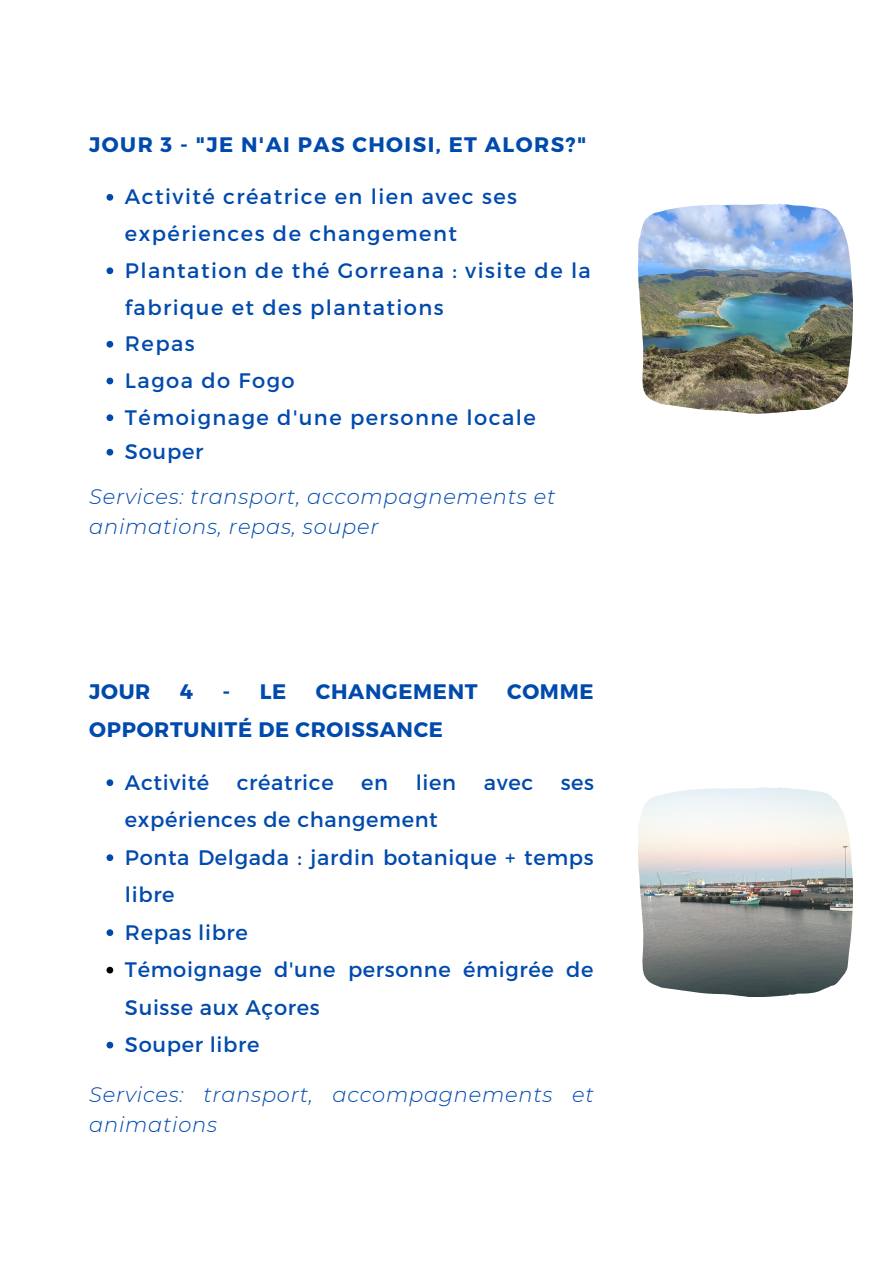
<style>
.page{position:relative;width:893px;height:1264px;background:#fff}
.page>*{position:absolute;margin:0;border:0;box-sizing:border-box;transform-origin:0 0}
.t1{font:21px/37.5px "Montserrat";letter-spacing:.035em;color:#004aad}
.t2{font:21px/36.8px "Montserrat";letter-spacing:.07em;color:#004aad}
.t3{font:italic 300 21px/30.8px "Montserrat";letter-spacing:.035em;color:#004aad}
.t4{font:700 21px "Montserrat";letter-spacing:.03em;color:#004aad}
.t5{font:700 21px "Montserrat";letter-spacing:.07em;color:#004aad}
</style>
<div class="page">
<svg style="left:106px;top:194px;width:7px;height:7px"></svg>
<svg style="left:106px;top:267px;width:7px;height:7px"></svg>
<svg style="left:106px;top:341px;width:7px;height:6px"></svg>
<svg style="left:106px;top:377px;width:7px;height:7px"></svg>
<svg style="left:106px;top:414px;width:7px;height:7px"></svg>
<svg style="left:106px;top:449px;width:7px;height:6px"></svg>
<svg style="left:106px;top:779px;width:7px;height:7px"></svg>
<svg style="left:106px;top:854px;width:7px;height:7px"></svg>
<svg style="left:106px;top:929px;width:7px;height:7px"></svg>
<svg style="left:106px;top:966px;width:7px;height:7px"></svg>
<svg style="left:106px;top:1041px;width:7px;height:7px"></svg>
<img style="left:638px;top:204px;width:214px;height:209px">
<img style="left:638px;top:787px;width:214px;height:209px">
<p class="t5" style="left:89px;top:131px;width:498px">JOUR 3 - "JE N'AI PAS CHOISI, ET ALORS?"</p>
<p class="t2" style="left:125px;top:177px;width:393px">Activité créatrice en lien avec ses expériences de changement</p>
<p class="t2" style="left:125px;top:251px;width:467px">Plantation de thé Gorreana : visite de la fabrique et des plantations</p>
<p class="t1" style="left:125px;top:324px;width:71px">Repas</p>
<p class="t2" style="left:125px;top:361px;width:171px">Lagoa do Fogo</p>
<p class="t2" style="left:125px;top:398px;width:412px">Témoignage d'une personne locale</p>
<p class="t1" style="left:125px;top:432px;width:80px">Souper</p>
<p class="t3" style="left:89px;top:480px;width:467px">Services: transport, accompagnements et animations, repas, souper</p>
<p class="t4" style="left:89px;top:678px;width:63px">JOUR</p>
<p class="t4" style="left:180px;top:678px;width:15px">4</p>
<p class="t4" style="left:222px;top:678px;width:65px">- LE</p>
<p class="t4" style="left:316px;top:678px;width:163px">CHANGEMENT</p>
<p class="t4" style="left:507px;top:678px;width:88px">COMME</p>
<p class="t4" style="left:89px;top:715px;width:355px">OPPORTUNITÉ DE CROISSANCE</p>
<p class="t1" style="left:125px;top:762px;width:86px">Activité</p>
<p class="t1" style="left:237px;top:762px;width:98px">créatrice</p>
<p class="t1" style="left:361px;top:762px;width:28px">en</p>
<p class="t1" style="left:416px;top:762px;width:42px">lien</p>
<p class="t1" style="left:483px;top:762px;width:51px">avec</p>
<p class="t1" style="left:560px;top:762px;width:35px">ses</p>
<p class="t1" style="left:125px;top:800px;width:314px">expériences de changement</p>
<p class="t1" style="left:125px;top:837px;width:470px">Ponta Delgada : jardin botanique + temps libre</p>
<p class="t1" style="left:125px;top:912px;width:124px">Repas libre</p>
<p class="t1" style="left:125px;top:950px;width:470px">Témoignage d'une personne émigrée de<br>Suisse aux Açores</p>
<p class="t1" style="left:125px;top:1024px;width:136px">Souper libre</p>
<p class="t3" style="left:89px;top:1078px;width:506px">Services: transport, accompagnements et animations</p>
</div>
